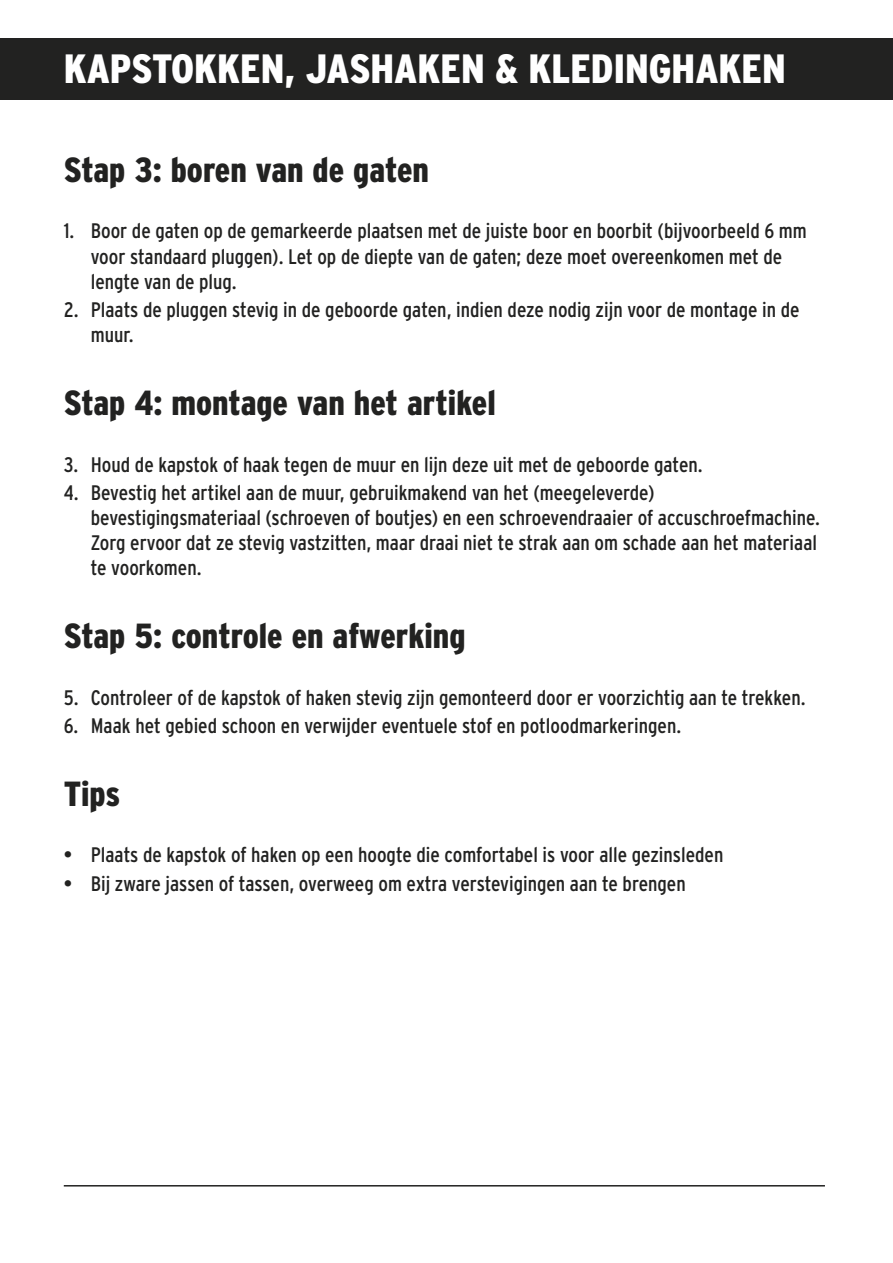
<style>
.page{position:relative;width:893px;height:1263px;background:#fff}
.page>*{position:absolute;margin:0;border:0;box-sizing:border-box;transform-origin:0 0}
.t1{font:900 40.8px "Interstate Condensed";color:#fff}
.t2{font:900 34.8px "Interstate Condensed";color:#222221}
.t3{font:21px/25.2px "Interstate Condensed";color:#222221}
</style>
<div class="page">
<div style="left:0;top:38px;width:893px;height:62px;background:#222221"></div>
<hr style="left:64px;top:1185px;width:761px;height:1px;background:#222221">
<h1 class="t1" style="left:64px;top:46px;width:724px">KAPSTOKKEN, JASHAKEN &amp; KLEDINGHAKEN</h1>
<h2 class="t2" style="left:64px;top:150px;width:367px">Stap 3: boren van de gaten</h2>
<p class="t3" style="left:91px;top:218px;width:717px;text-indent:-27px">1. Boor de gaten op de gemarkeerde plaatsen met de juiste boor en boorbit (bijvoorbeeld 6 mm voor standaard pluggen). Let op de diepte van de gaten; deze moet overeenkomen met de lengte van de plug.</p>
<p class="t3" style="left:91px;top:297px;width:710px;text-indent:-27px">2. Plaats de pluggen stevig in de geboorde gaten, indien deze nodig zijn voor de montage in de muur.</p>
<h2 class="t2" style="left:64px;top:384px;width:434px">Stap 4: montage van het artikel</h2>
<p class="t3" style="left:64px;top:451px;width:640px">3. Houd de kapstok of haak tegen de muur en lijn deze uit met de geboorde gaten.</p>
<p class="t3" style="left:91px;top:480px;width:731px;text-indent:-27px">4. Bevestig het artikel aan de muur, gebruikmakend van het (meegeleverde) bevestigingsmateriaal (schroeven of boutjes) en een schroevendraaier of accuschroefmachine.<br>Zorg ervoor dat ze stevig vastzitten, maar draai niet te strak aan om schade aan het materiaal te voorkomen.</p>
<h2 class="t2" style="left:64px;top:617px;width:403px">Stap 5: controle en afwerking</h2>
<p class="t3" style="left:64px;top:685px;width:743px">5. Controleer of de kapstok of haken stevig zijn gemonteerd door er voorzichtig aan te trekken.</p>
<p class="t3" style="left:64px;top:713px;width:619px">6. Maak het gebied schoon en verwijder eventuele stof en potloodmarkeringen.</p>
<h2 class="t2" style="left:64px;top:774px;width:58px">Tips</h2>
<p class="t3" style="left:64px;top:842px;width:661px">• Plaats de kapstok of haken op een hoogte die comfortabel is voor alle gezinsleden</p>
<p class="t3" style="left:64px;top:870px;width:623px">• Bij zware jassen of tassen, overweeg om extra verstevigingen aan te brengen</p>
</div>
